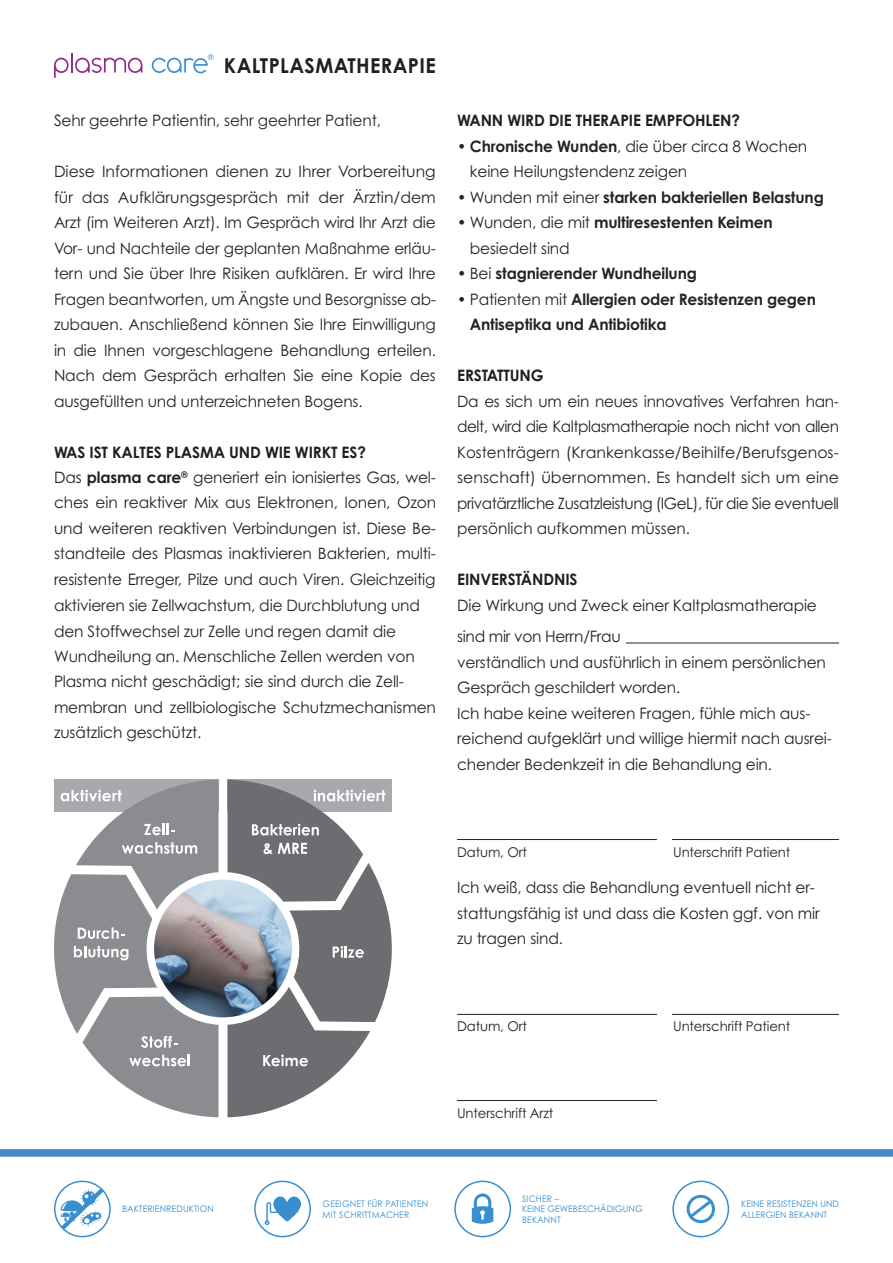
<style>
.page{position:relative;width:893px;height:1263px;background:#fff}
.page>*{position:absolute;margin:0;border:0;box-sizing:border-box;transform-origin:0 0}
.t1{font:700 20.55px "Century Gothic Pro";letter-spacing:.02em;color:#231f20}
.t2{font:15.75px/25.5px "Century Gothic Pro";letter-spacing:-.01em;color:#242426}
.t3{font:700 15.75px/25.5px "Century Gothic Pro";letter-spacing:-.01em;color:#242426}
.t4{font:15.75px/25.5px "Century Gothic";letter-spacing:-.01em;color:#242426}
.t5{font:700 15.75px "Century Gothic Pro";letter-spacing:-.01em;color:#231f20}
.t6{font:13.5px "Century Gothic Pro";letter-spacing:-.01em;color:#242426}
.t7{font:9px/10.5px "Century Gothic Pro";letter-spacing:.01em;color:#398fcd;scale:.96 1}
.t8{font:9px "Century Gothic Pro";letter-spacing:.01em;color:#398fcd}
.s1{font-weight:700;color:#231f20}
.s2{font-family:"Century Gothic"}
.s3{font-weight:700}
.s4{font-weight:400}
</style>
<div class="page">
<hr style="left:71px;top:53px;width:2px;height:20px;background:#95288e">
<svg style="left:54px;top:57px;width:88px;height:21px"></svg>
<svg style="left:152px;top:54px;width:62px;height:20px"></svg>
<div style="left:0;top:1149px;width:893px;height:8px;background:#4488c7"></div>
<hr style="left:626px;top:643px;width:213px;height:1px;background:#242426">
<hr style="left:457px;top:839px;width:200px;height:1px;background:#242426">
<hr style="left:457px;top:1014px;width:200px;height:1px;background:#242426">
<hr style="left:457px;top:1100px;width:200px;height:1px;background:#242426">
<hr style="left:672px;top:839px;width:167px;height:1px;background:#242426">
<hr style="left:672px;top:1014px;width:167px;height:1px;background:#242426">
<div style="left:454px;top:1180px;width:57px;height:57px;border:2px solid #398fcd;border-radius:50%"></div>
<svg style="left:472px;top:1193px;width:21px;height:31px"></svg>
<svg style="left:58px;top:1185px;width:49px;height:48px"></svg>
<div style="left:54px;top:1180px;width:57px;height:57px;border:2px solid #398fcd;border-radius:50%"></div>
<div style="left:254px;top:1180px;width:57px;height:57px;border:2px solid #398fcd;border-radius:50%"></div>
<svg style="left:265px;top:1196px;width:36px;height:29px"></svg>
<div style="left:672px;top:1180px;width:57px;height:57px;border:2px solid #398fcd;border-radius:50%"></div>
<div style="left:687px;top:1195px;width:28px;height:28px;border:3px solid #398fcd;border-radius:50%"></div>
<svg style="left:686px;top:1197px;width:29px;height:24px"></svg>
<svg style="left:228px;top:780px;width:164px;height:337px"></svg>
<svg style="left:54px;top:780px;width:164px;height:337px"></svg>
<img style="left:154px;top:879px;width:138px;height:138px;border-radius:69px">
<h1 class="t1" style="left:224px;top:53px;width:213px">KALTPLASMATHERAPIE</h1>
<p class="t2" style="left:54px;top:108px;width:329px">Sehr geehrte Patientin, sehr geehrter Patient,</p>
<p class="t2" style="left:54px;top:159px;width:384px;text-align:justify">Diese Informationen dienen zu Ihrer Vorbereitung für das Aufklärungsgespräch mit der Ärztin/dem Arzt (im Weiteren Arzt). Im Gespräch wird Ihr Arzt die Vor- und Nachteile der geplanten Maßnahme erläu&shy;tern und Sie über Ihre Risiken aufklären. Er wird Ihre Fragen beantworten, um Ängste und Besorgnisse ab&shy;zubauen. Anschließend können Sie Ihre Einwilligung in die Ihnen vorgeschlagene Behandlung erteilen.<br>Nach dem Gespräch erhalten Sie eine Kopie des ausgefüllten und unterzeichneten Bogens.</p>
<p class="t2" style="left:54px;top:439px;width:384px"><span class="s1">WAS IST KALTES PLASMA UND WIE WIRKT ES?<br></span>Das <span class="s1">plasma care</span><sup>®</sup> generiert ein ionisiertes Gas, wel&shy;ches ein reaktiver Mix aus Elektronen, Ionen, Ozon und weiteren reaktiven Verbindungen ist. Diese Be&shy;standteile des Plasmas inaktivieren Bakterien, multi&shy;resistente Erreger, Pilze und auch Viren. <span class="s2">Gleichzeitig</span></p>
<p class="t4" style="left:54px;top:592px;width:368px">aktivieren sie Zellwachstum, die Durchblutung und den Stoffwechsel zur Zelle und regen damit die</p>
<p class="t2" style="left:54px;top:643px;width:383px"><span class="s2">Wundheilung an.</span> Menschliche Zellen werden von Plasma nicht geschädigt; sie sind durch die Zell&shy;membran und zellbiologische Schutzmechanismen zusätzlich geschützt.</p>
<p class="t5" style="left:457px;top:111px;width:284px">WANN WIRD DIE THERAPIE EMPFOHLEN?</p>
<p class="t2" style="left:470px;top:133px;width:339px;text-indent:-13px"><span class="s3">• Chronische Wunden</span>, die über circa 8 Wochen keine Heilungstendenz zeigen</p>
<p class="t3" style="left:457px;top:184px;width:368px"><span class="s4">• Wunden mit einer</span> starken bakteriellen Belastung</p>
<p class="t2" style="left:470px;top:210px;width:304px;text-indent:-13px">• Wunden, die mit <span class="s3">multiresestenten Keimen </span>besiedelt sind</p>
<p class="t3" style="left:457px;top:261px;width:241px"><span class="s4">• Bei</span> stagnierender Wundheilung</p>
<p class="t3" style="left:470px;top:286px;width:348px;text-indent:-13px"><span class="s4">• Patienten mit</span> Allergien oder Resistenzen gegen<br>Antiseptika und Antibiotika</p>
<p class="t5" style="left:457px;top:366px;width:88px">ERSTATTUNG</p>
<p class="t2" style="left:457px;top:388px;width:383px;text-align:justify">Da es sich um ein neues innovatives Verfahren han&shy;delt, wird die Kaltplasmatherapie noch nicht von allen Kostenträgern (Krankenkasse/Beihilfe/Berufsgenos&shy;senschaft) übernommen. Es handelt sich um eine privatärztliche Zusatzleistung (IGeL), für die Sie eventuell persönlich aufkommen müssen.</p>
<p class="t5" style="left:457px;top:570px;width:122px">EINVERSTÄNDNIS</p>
<p class="t2" style="left:457px;top:589px;width:361px;line-height:31.5px">Die Wirkung und Zweck einer Kaltplasmatherapie sind mir von Herrn/Frau</p>
<p class="t2" style="left:457px;top:649px;width:376px">verständlich und ausführlich in einem persönlichen Gespräch geschildert worden.<br>Ich habe keine weiteren Fragen, fühle mich aus&shy;reichend aufgeklärt und willige hiermit nach ausrei&shy;chender Bedenkzeit in die Behandlung ein.</p>
<p class="t6" style="left:457px;top:844px;width:71px">Datum, Ort</p>
<p class="t6" style="left:673px;top:844px;width:119px">Unterschrift Patient</p>
<p class="t2" style="left:457px;top:874px;width:364px">Ich weiß, dass die Behandlung eventuell nicht er&shy;stattungsfähig ist und dass die Kosten ggf. von mir zu tragen sind.</p>
<p class="t6" style="left:457px;top:1018px;width:71px">Datum, Ort</p>
<p class="t6" style="left:673px;top:1018px;width:119px">Unterschrift Patient</p>
<p class="t6" style="left:457px;top:1105px;width:98px">Unterschrift Arzt</p>
<p class="t7" style="left:522px;top:1193px;width:127px">SICHER –<br>KEINE GEWEBESCHÄDIGUNG<br>BEKANNT</p>
<p class="t8" style="left:122px;top:1203px;width:94px">BAKTERIENREDUKTION</p>
<p class="t7" style="left:323px;top:1198px;width:112px">GEEIGNET FÜR PATIENTEN<br>MIT SCHRITTMACHER</p>
<p class="t7" style="left:741px;top:1198px;width:103px">KEINE RESISTENZEN UND<br>ALLERGIEN BEKANNT</p>
</div>
